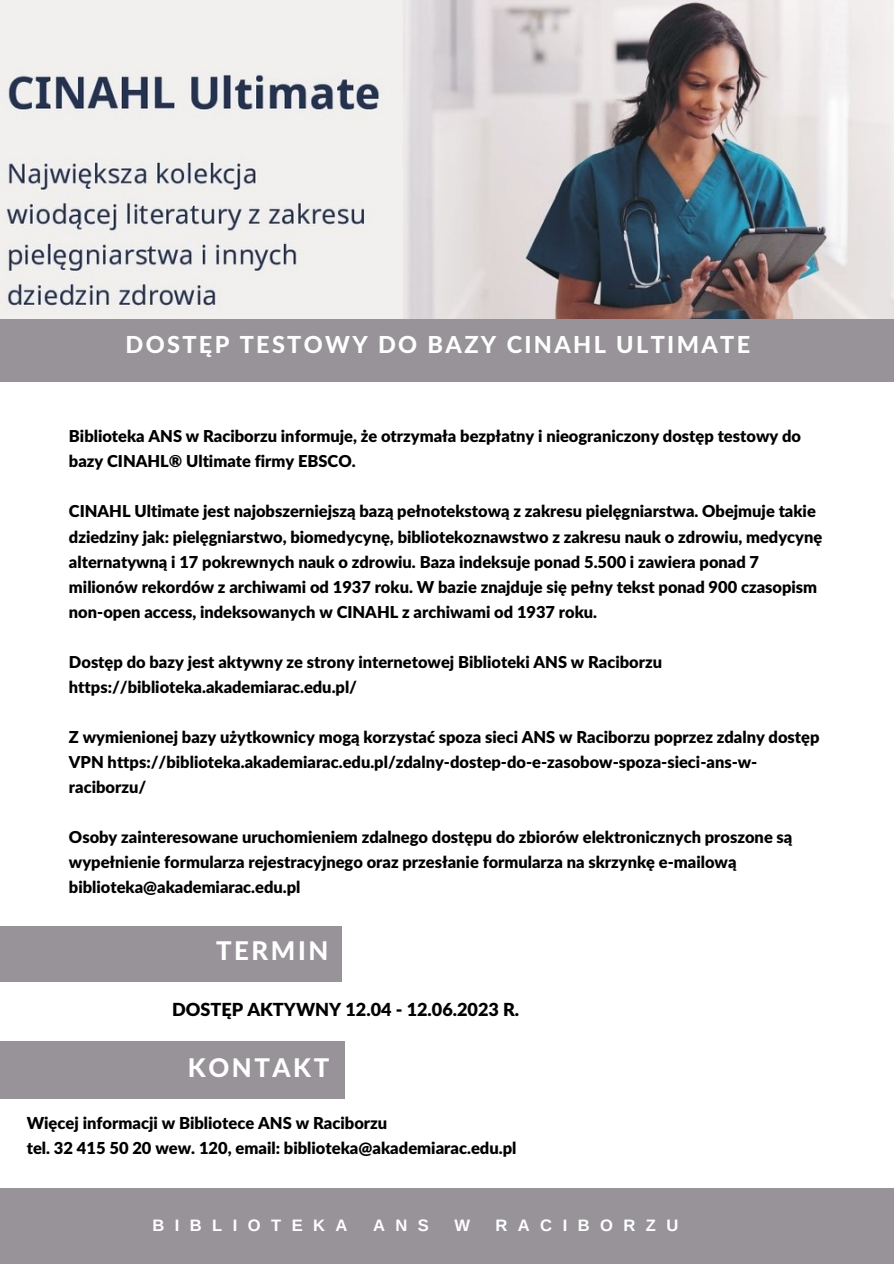
<style>
.page{position:relative;width:894px;height:1264px;background:#fff}
.page>*{position:absolute;margin:0;border:0;box-sizing:border-box;transform-origin:0 0}
.t1{font:800 25.8px "Lato Latin";letter-spacing:.1em;color:#fff}
.t2{font:800 23.4px "Lato Latin";letter-spacing:.1em;color:#fff}
.t3{font:900 18px "Lato Latin";color:#000}
.t4{font:900 16.5px "Lato Latin";color:#000}
.t5{font:700 16.5px "Arimo";letter-spacing:.63em;color:#fff}
.t6{font:900 16.35px/25px "Lato Latin";color:#000}
</style>
<div class="page">
<div style="left:0;top:1188px;width:893px;height:75px;background:#979398"></div>
<div style="left:0;top:926px;width:341px;height:55px;background:#979398"></div>
<div style="left:0;top:1041px;width:344px;height:57px;background:#979398"></div>
<div style="left:0;top:319px;width:893px;height:62px;background:#979398"></div>
<img style="left:0;top:0;width:893px;height:319px">
<p class="t2" style="left:125px;top:334px;width:626px">DOSTĘP TESTOWY DO BAZY CINAHL ULTIMATE</p>
<p class="t1" style="left:603px;top:336px;width:160px">DZIEDZINY</p>
<p class="t6" style="left:69px;top:425px;width:733px">Biblioteka ANS w Raciborzu informuje, że otrzymała bezpłatny i nieograniczony dostęp testowy do bazy CINAHL® Ultimate firmy EBSCO.</p>
<p class="t6" style="left:69px;top:500px;width:754px">CINAHL Ultimate jest najobszerniejszą bazą pełnotekstową z zakresu pielęgniarstwa. Obejmuje takie dziedziny jak: pielęgniarstwo, biomedycynę, bibliotekoznawstwo z zakresu nauk o zdrowiu, medycynę alternatywną i 17 pokrewnych nauk o zdrowiu. Baza indeksuje ponad 5.500 i zawiera ponad 7 milionów rekordów z archiwami od 1937 roku. W bazie znajduje się pełny tekst ponad 900 czasopism non-open access, indeksowanych w CINAHL z archiwami od 1937 roku.</p>
<p class="t6" style="left:69px;top:650px;width:594px">Dostęp do bazy jest aktywny ze strony internetowej Biblioteki ANS w Raciborzu https://biblioteka.akademiarac.edu.pl/</p>
<p class="t6" style="left:69px;top:725px;width:751px">Z wymienionej bazy użytkownicy mogą korzystać spoza sieci ANS w Raciborzu poprzez zdalny dostęp<br>VPN https://biblioteka.akademiarac.edu.pl/zdalny-dostep-do-e-zasobow-spoza-sieci-ans-w&shy;raciborzu/</p>
<p class="t6" style="left:69px;top:825px;width:724px">Osoby zainteresowane uruchomieniem zdalnego dostępu do zbiorów elektronicznych proszone są wypełnienie formularza rejestracyjnego oraz przesłanie formularza na skrzynkę e-mailową biblioteka@akademiarac.edu.pl</p>
<p class="t1" style="left:216px;top:939px;width:114px">TERMIN</p>
<p class="t3" style="left:172px;top:1001px;width:348px">DOSTĘP AKTYWNY 12.04 - 12.06.2023 R.</p>
<p class="t1" style="left:188px;top:1056px;width:143px">KONTAKT</p>
<p class="t4" style="left:27px;top:1115px;width:362px">Więcej informacji w Bibliotece ANS w Raciborzu</p>
<p class="t4" style="left:27px;top:1140px;width:491px">tel. 32 415 50 20 wew. 120, email: biblioteka@akademiarac.edu.pl</p>
<p class="t5" style="left:152px;top:1215px;width:196px">BIBLIOTEKA</p>
<p class="t5" style="left:373px;top:1215px;width:57px">ANS</p>
<p class="t5" style="left:454px;top:1215px;width:17px">W</p>
<p class="t5" style="left:495px;top:1215px;width:184px">RACIBORZU</p>
</div>
